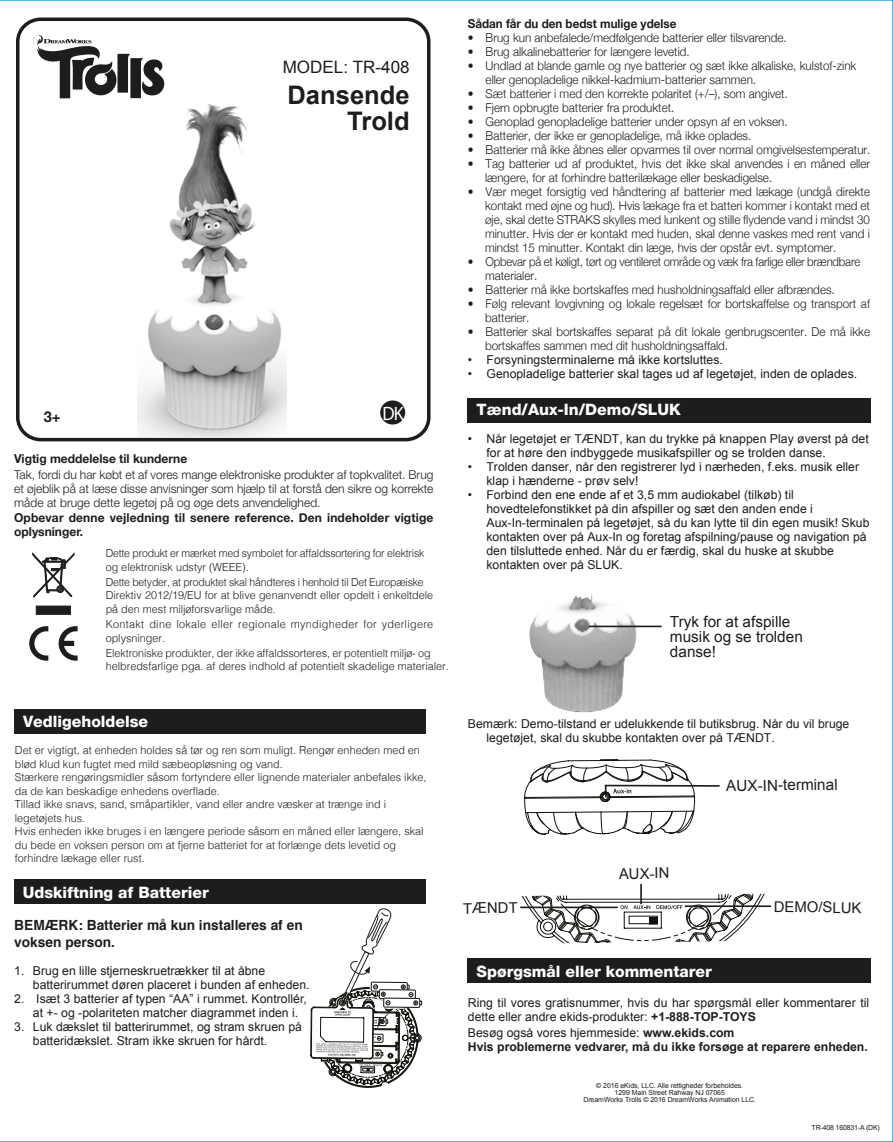
<style>
.page{position:relative;width:893px;height:1142px;background:#fff}
.page>*{position:absolute;margin:0;border:0;box-sizing:border-box;transform-origin:0 0}
.t1{font:700 25.55px/25.9px "Arial";color:#1d1d1b;text-align:right}
.t2{font:19.43px "Myriad Pro";color:#fff;scale:.95 1}
.t3{font:16.97px "Arial";color:#1d1d1b}
.t4{font:800 15.75px "Helvetica Neue";color:#fff}
.t5{font:15.4px/15.4px "Arial";color:#1d1d1b}
.t6{font:14.88px "Arial";color:#1d1d1b}
.t7{font:700 14.88px "Helvetica Neue";color:#1d1d1b}
.t8{font:700 14px/17.5px "Helvetica";color:#1d1d1b}
.t9{font:300 12.25px/14px "Helvetica Neue";color:#1d1d1b;scale:.95 1}
.t10{font:12.25px/14px "Arial";color:#1d1d1b}
.t11{font:300 12.25px/14px "Helvetica Neue";color:#1d1d1b;text-align:justify}
.t12{font:700 12.25px/14px "Helvetica Neue";color:#1d1d1b}
.t13{font:700 12.25px/14px "Arial";color:#1d1d1b}
.t14{font:300 12.25px/14px "Helvetica Neue";color:#1d1d1b;scale:.93 1}
.t15{font:700 12.25px "Helvetica Neue";color:#1d1d1b;scale:.95 1}
.t16{font:300 11.03px/13.5px "Helvetica";color:#1d1d1b}
.t17{font:300 11.03px/13.5px "Helvetica";color:#1d1d1b;scale:.95 1}
.t18{font:300 11.03px/13.5px "Helvetica";letter-spacing:.03em;color:#1d1d1b}
.t19{font:7px/7px "Arial";letter-spacing:-.005em;color:#1d1d1b;text-align:center}
.s1{font-weight:700}
.s2{font-weight:400}
</style>
<div class="page">
<div style="left:380px;top:400px;width:25px;height:24px;background:#1d1d1b;border-radius:50%"></div>
<div style="left:15px;top:709px;width:411px;height:24px;background:#1d1d1b"></div>
<img style="left:137px;top:104px;width:149px;height:332px">
<div style="left:15px;top:878px;width:411px;height:25px;background:#1d1d1b"></div>
<div style="left:467px;top:398px;width:403px;height:24px;background:#1d1d1b"></div>
<div style="left:467px;top:958px;width:403px;height:24px;background:#1d1d1b"></div>
<div style="left:16px;top:18px;width:414px;height:423px;border:4px solid #1d1d1b;border-radius:23px"></div>
<svg style="left:33px;top:35px;width:132px;height:63px"></svg>
<div style="left:36px;top:606px;width:35px;height:8px;background:#1d1d1b"></div>
<svg style="left:32px;top:552px;width:42px;height:45px"></svg>
<svg style="left:59px;top:626px;width:19px;height:34px"></svg>
<svg style="left:29px;top:626px;width:19px;height:34px"></svg>
<svg style="left:310px;top:908px;width:111px;height:179px"></svg>
<img style="left:529px;top:595px;width:107px;height:117px">
<svg style="left:524px;top:759px;width:196px;height:76px"></svg>
<hr style="left:589px;top:625px;width:72px;height:2px;background:#1d1d1b">
<svg style="left:520px;top:884px;width:251px;height:60px"></svg>
<h3 class="t3" style="left:283px;top:56px;width:128px">MODEL: TR-408</h3>
<p class="t7" style="left:44px;top:405px;width:18px">3+</p>
<h1 class="t1" style="left:287px;top:83px;width:124px">Dansende<br>Trold</h1>
<h2 class="t2" style="left:382px;top:402px;width:24px">DK</h2>
<p class="t12" style="left:14px;top:452px;width:174px">Vigtig meddelelse til kunderne</p>
<p class="t11" style="left:14px;top:467px;width:420px">Tak, fordi du har købt et af vores mange elektroniske produkter af topkvalitet. Brug et øjeblik på at læse disse anvisninger som hjælp til at forstå den sikre og korrekte måde at bruge dette legetøj på og øge dets anvendelighed.</p>
<p class="t12" style="left:14px;top:511px;width:421px">Opbevar denne vejledning til senere reference. Den indeholder vigtige oplysninger.</p>
<p class="t17" style="left:106px;top:546px;width:337px">Dette produkt er mærket med symbolet for affaldssortering for elektrisk og elektronisk udstyr (WEEE).</p>
<p class="t17" style="left:106px;top:574px;width:346px">Dette betyder, at produktet skal håndteres i henhold til Det Europæiske<br>Direktiv 2012/19/EU for at blive genanvendt eller opdelt i enkeltdele på den mest miljøforsvarlige måde.</p>
<p class="t18" style="left:106px;top:616px;width:329px">Kontakt dine lokale eller regionale myndigheder for yderligere oplysninger.</p>
<p class="t16" style="left:106px;top:645px;width:344px">Elektroniske produkter, der ikke affaldssorteres, er potentielt miljø- og helbredsfarlige pga. af deres indhold af potentielt skadelige materialer.</p>
<p class="t15" style="left:467px;top:14px;width:221px">Sådan får du den bedst mulige ydelse</p>
<p class="t9" style="left:467px;top:30px;width:337px">• Brug kun anbefalede/medfølgende batterier eller tilsvarende.</p>
<p class="t9" style="left:467px;top:44px;width:235px">• Brug alkalinebatterier for længere levetid.</p>
<p class="t9" style="left:485px;top:58px;width:392px;text-indent:-18px">• Undlad at blande gamle og nye batterier og sæt ikke alkaliske, kulstof-zink eller genopladelige nikkel-kadmium-batterier sammen.</p>
<p class="t9" style="left:467px;top:86px;width:338px">• Sæt batterier i med den korrekte polaritet (+/–), som angivet.</p>
<p class="t9" style="left:467px;top:100px;width:219px">• Fjern opbrugte batterier fra produktet.</p>
<p class="t9" style="left:467px;top:114px;width:338px">• Genoplad genopladelige batterier under opsyn af en voksen.</p>
<p class="t9" style="left:467px;top:128px;width:300px">• Batterier, der ikke er genopladelige, må ikke oplades.</p>
<p class="t9" style="left:467px;top:142px;width:425px">• Batterier må ikke åbnes eller opvarmes til over normal omgivelsestemperatur.</p>
<p class="t9" style="left:485px;top:156px;width:406px;text-indent:-17px">• Tag batterier ud af produktet, hvis det ikke skal anvendes i en måned eller længere, for at forhindre batterilækage eller beskadigelse.</p>
<p class="t9" style="left:485px;top:184px;width:406px;text-align:justify;text-indent:-17px">• Vær meget forsigtig ved håndtering af batterier med lækage (undgå direkte kontakt med øjne og hud). Hvis lækage fra et batteri kommer i kontakt med et øje, skal dette STRAKS skylles med lunkent og stille flydende vand i mindst 30 minutter. Hvis der er kontakt med huden, skal denne vaskes med rent vand i mindst 15 minutter. Kontakt din læge, hvis der opstår evt. symptomer.</p>
<p class="t14" style="left:485px;top:254px;width:405px;text-indent:-17px">• Opbevar på et køligt, tørt og ventileret område og væk fra farlige eller brændbare materialer.</p>
<p class="t9" style="left:467px;top:282px;width:387px">• Batterier må ikke bortskaffes med husholdningsaffald eller afbrændes.</p>
<p class="t9" style="left:485px;top:296px;width:406px;text-indent:-17px">• Følg relevant lovgivning og lokale regelsæt for bortskaffelse og transport af batterier.</p>
<p class="t9" style="left:485px;top:324px;width:406px;text-indent:-17px">• Batterier skal bortskaffes separat på dit lokale genbrugscenter. De må ikke bortskaffes sammen med dit husholdningsaffald.</p>
<p class="t10" style="left:467px;top:353px;width:256px">• Forsyningsterminalerne må ikke kortsluttes.</p>
<p class="t10" style="left:467px;top:367px;width:391px">• Genopladelige batterier skal tages ud af legetøjet, inden de oplades.</p>
<p class="t4" style="left:476px;top:399px;width:206px">Tænd/Aux-In/Demo/SLUK</p>
<p class="t10" style="left:486px;top:431px;width:383px;text-indent:-19px">• Når legetøjet er TÆNDT, kan du trykke på knappen Play øverst på det for at høre den indbyggede musikafspiller og se trolden danse.</p>
<p class="t10" style="left:486px;top:459px;width:374px;text-indent:-19px">• Trolden danser, når den registrerer lyd i nærheden, f.eks. musik eller klap i hænderne - prøv selv!</p>
<p class="t10" style="left:486px;top:487px;width:384px;text-indent:-19px">• Forbind den ene ende af et 3,5 mm audiokabel (tilkøb) til hovedtelefonstikket på din afspiller og sæt den anden ende i Aux-In-terminalen på legetøjet, så du kan lytte til din egen musik! Skub kontakten over på Aux-In og foretag afspilning/pause og navigation på den tilsluttede enhed. Når du er færdig, skal du huske at skubbe kontakten over på SLUK.</p>
<p class="t5" style="left:669px;top:613px;width:134px">Tryk for at afspille musik og se trolden danse!</p>
<p class="t4" style="left:23px;top:711px;width:127px">Vedligeholdelse</p>
<p class="t16" style="left:15px;top:742px;width:413px">Det er vigtigt, at enheden holdes så tør og ren som muligt. Rengør enheden med en blød klud kun fugtet med mild sæbeopløsning og vand.<br>Stærkere rengøringsmidler såsom fortyndere eller lignende materialer anbefales ikke, da de kan beskadige enhedens overflade.<br>Tillad ikke snavs, sand, småpartikler, vand eller andre væsker at trænge ind i legetøjets hus.<br>Hvis enheden ikke bruges i en længere periode såsom en måned eller længere, skal du bede en voksen person om at fjerne batteriet for at forlænge dets levetid og forhindre lækage eller rust.</p>
<p class="t4" style="left:23px;top:883px;width:187px">Udskiftning af Batterier</p>
<p class="t8" style="left:14px;top:916px;width:290px">BEMÆRK: Batterier må kun installeres af en voksen person.</p>
<p class="t10" style="left:33px;top:963px;width:278px;text-indent:-19px">1. Brug en lille stjerneskruetrækker til at åbne batterirummet døren placeret i bunden af enheden.</p>
<p class="t10" style="left:33px;top:991px;width:275px;text-indent:-19px">2. Isæt 3 batterier af typen “AA” i rummet. Kontrollér, at +- og -polariteten matcher diagrammet inden i.</p>
<p class="t10" style="left:33px;top:1019px;width:270px;text-indent:-19px">3. Luk dækslet til batterirummet, og stram skruen på batteridækslet. Stram ikke skruen for hårdt.</p>
<p class="t10" style="left:486px;top:717px;width:364px;text-indent:-19px">Bemærk: Demo-tilstand er udelukkende til butiksbrug. Når du vil bruge legetøjet, skal du skubbe kontakten over på TÆNDT.</p>
<p class="t6" style="left:463px;top:898px;width:56px;rotate:-1deg">TÆNDT</p>
<p class="t6" style="left:618px;top:864px;width:52px;rotate:-1deg">AUX-IN</p>
<p class="t5" style="left:725px;top:778px;width:113px;rotate:-1deg">AUX-IN-terminal</p>
<p class="t6" style="left:773px;top:896px;width:89px;rotate:1deg">DEMO/SLUK</p>
<p class="t4" style="left:476px;top:962px;width:237px">Spørgsmål eller kommentarer</p>
<p class="t10" style="left:467px;top:995px;width:402px">Ring til vores gratisnummer, hvis du har spørgsmål eller kommentarer til dette eller andre ekids-produkter: <span class="s1">+1-888-TOP-TOYS</span></p>
<p class="t13" style="left:467px;top:1025px;width:401px"><span class="s2">Besøg også vores hjemmeside:</span> www.ekids.com<br>Hvis problemerne vedvarer, må du ikke forsøge at reparere enheden.</p>
<p class="t19" style="left:583px;top:1081px;width:174px">© 2016 eKids, LLC. Alle rettigheder forbeholdes.<br>1299 Main Street Rahway NJ 07065<br>DreamWorks Trolls © 2016 DreamWorks Animation LLC.</p>
<p class="t19" style="left:811px;top:1123px;width:70px">TR-408 160831-A (DK)</p>
</div>
